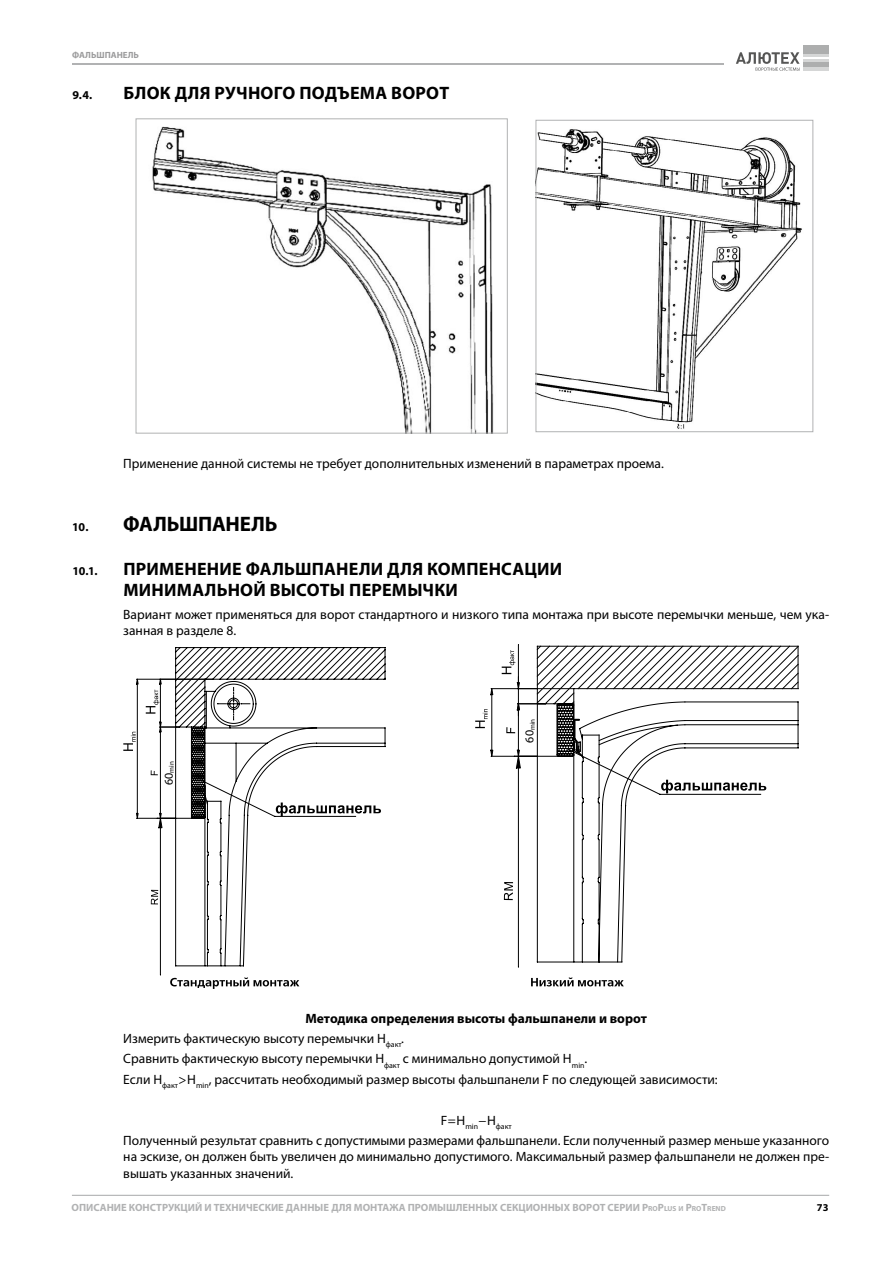
<style>
.page{position:relative;width:893px;height:1263px;background:#fff}
.page>*{position:absolute;margin:0;border:0;box-sizing:border-box;transform-origin:0 0}
.t1{font:700 21px "Myriad Pro";letter-spacing:-.01em;color:#000}
.t2{font:700 18px/21.6px "Myriad Pro";letter-spacing:.01em;color:#000}
.t3{font:13.5px/16.2px "Myriad Pro";color:#000}
.t4{font:700 12px "Myriad Pro";color:#000}
.t5{font:700 10.5px "Myriad Pro";color:#b1b2b3}
.t6{font:700 10.5px "Myriad Pro";color:#000}
.t7{font:700 9px "Myriad Pro";color:#9c9c9d}
.t8{font:7.8px "Myriad Pro";color:#000}
.t9{font:7.05px "Myriad Pro";color:#000}
.s1{font-size:12px}
.s2{font-weight:700}
.s3{font-size:7.35px}
</style>
<div class="page">
<svg style="left:72px;top:1194px;width:657px;height:1px"></svg>
<hr style="left:72px;top:1195px;width:757px;height:1px;background:#b1b2b3">
<hr style="left:72px;top:63px;width:652px;height:1px;background:#b1b2b3">
<svg style="left:736px;top:52px;width:64px;height:19px"></svg>
<div style="left:804px;top:45px;width:25px;height:9px;background:#adaeae"></div>
<div style="left:804px;top:62px;width:25px;height:5px;background:#adaeae"></div>
<hr style="left:804px;top:67px;width:25px;height:4px;background:#d5d6d6">
<hr style="left:804px;top:54px;width:25px;height:3px;background:#d5d6d6">
<hr style="left:804px;top:60px;width:25px;height:2px;background:#d5d6d6">
<img style="left:152px;top:126px;width:342px;height:305px">
<div style="left:136px;top:119px;width:371px;height:314px;border:1px solid #b1b2b3"></div>
<img style="left:538px;top:129px;width:264px;height:300px">
<div style="left:536px;top:120px;width:277px;height:312px;border:1px solid #b1b2b3"></div>
<svg style="left:156px;top:647px;width:230px;height:329px"></svg>
<svg style="left:151px;top:890px;width:7px;height:14px"></svg>
<svg style="left:170px;top:977px;width:129px;height:12px"></svg>
<svg style="left:517px;top:841px;width:109px;height:127px"></svg>
<svg style="left:504px;top:882px;width:9px;height:18px"></svg>
<svg style="left:531px;top:977px;width:93px;height:9px"></svg>
<svg style="left:475px;top:644px;width:323px;height:197px"></svg>
<svg style="left:123px;top:675px;width:258px;height:153px"></svg>
<p class="t7" style="left:72px;top:49px;width:68px">ФАЛЬШПАНЕЛЬ</p>
<p class="t4" style="left:72px;top:87px;width:21px">9.4.</p>
<h2 class="t2" style="left:123px;top:81px;width:327px">БЛОК ДЛЯ РУЧНОГО ПОДЪЕМА ВОРОТ</h2>
<p class="t3" style="left:123px;top:455px;width:542px">Применение данной системы не требует дополнительных изменений в параметрах проема.</p>
<h1 class="t1" style="left:72px;top:510px;width:207px"><span class="s1">10.</span> ФАЛЬШПАНЕЛЬ</h1>
<p class="t4" style="left:72px;top:563px;width:26px">10.1.</p>
<h2 class="t2" style="left:123px;top:557px;width:440px">ПРИМЕНЕНИЕ ФАЛЬШПАНЕЛИ ДЛЯ КОМПЕНСАЦИИ<br>МИНИМАЛЬНОЙ ВЫСОТЫ ПЕРЕМЫЧКИ</h2>
<p class="t3" style="left:123px;top:606px;width:707px">Вариант может применяться для ворот стандартного и низкого типа монтажа при высоте перемычки меньше, чем ука&shy;занная в разделе 8.</p>
<p class="t9" style="left:167px;top:785px;width:25px;rotate:-90deg"><sup>60</sup>min</p>
<p class="t9" style="left:528px;top:742px;width:25px;rotate:-90deg"><sup>60</sup>min</p>
<p class="t3" style="left:123px;top:1007px;width:596px;line-height:20.4px;text-indent:182px"><span class="s2">Методика определения высоты фальшпанели и ворот<br></span>Измерить фактическую высоту перемычки Н<sub>факт</sub>.<br>Сравнить фактическую высоту перемычки Н<sub>факт</sub> с минимально допустимой H<sub>min</sub>.<br>Если Н<sub>факт</sub>&gt;H<sub>min</sub>, рассчитать необходимый размер высоты фальшпанели F по следующей зависимости:</p>
<p class="t8" style="left:441px;top:1122px;width:73px"><sup>F=H</sup>min<sup>−Н</sup>факт</p>
<p class="t3" style="left:123px;top:1132px;width:707px;text-align:justify">Полученный результат сравнить с допустимыми размерами фальшпанели. Если полученный размер меньше указанного на эскизе, он должен быть увеличен до минимально допустимого. Максимальный размер фальшпанели не должен пре&shy;вышать указанных значений.</p>
<p class="t5" style="left:72px;top:1201px;width:656px">ОПИСАНИЕ КОНСТРУКЦИЙ И ТЕХНИЧЕСКИЕ ДАННЫЕ ДЛЯ МОНТАЖА ПРОМЫШЛЕННЫХ СЕКЦИОННЫХ ВОРОТ СЕРИИ P<span class="s3">RO</span>P<span class="s3">LUS И</span> P<span class="s3">RO</span>T<span class="s3">REND</span></p>
<p class="t6" style="left:817px;top:1201px;width:13px">73</p>
</div>
